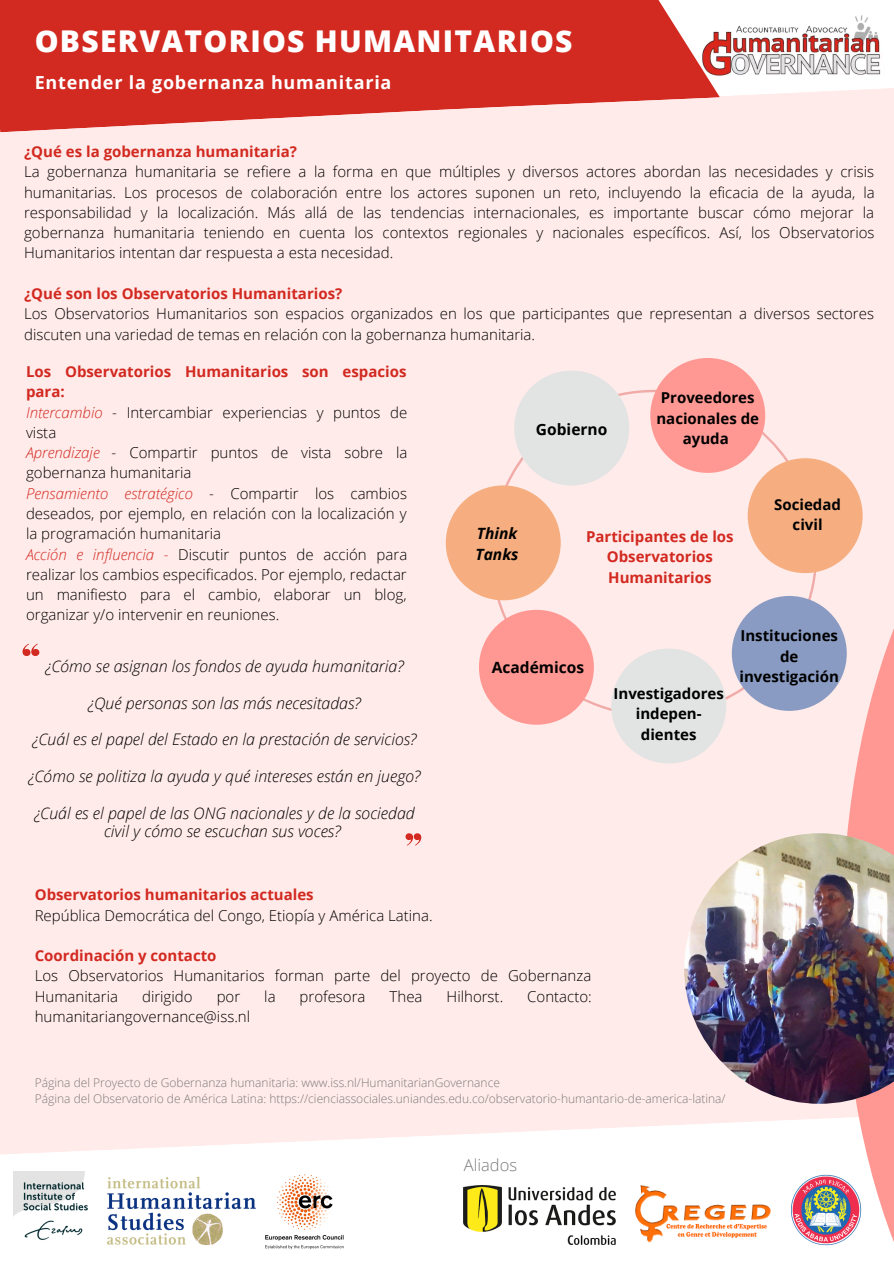
<style>
.page{position:relative;width:894px;height:1264px;background:#fff}
.page>*{position:absolute;margin:0;border:0;box-sizing:border-box;transform-origin:0 0}
.t1{font:800 30px "Open Sans";letter-spacing:.045em;color:#fff}
.t2{font:700 18px "Open Sans";letter-spacing:.04em;color:#fff}
.t3{font:300 16.5px "Open Sans";color:#7d7b7a}
.t4{font:italic 300 16.05px/18.5px "Open Sans";color:#000;text-align:center}
.t5{font:700 15.45px "Open Sans";color:#000}
.t6{font:italic 700 15.45px/21.5px "Open Sans";color:#000}
.t7{font:300 15px/20.2px "Open Sans";color:#000}
.t8{font:700 15px/20.2px "Open Sans";color:#d22920;text-align:center}
.t9{font:700 15px/20.2px "Open Sans";color:#000;text-align:center}
.t10{font:300 12px/16px "Open Sans";color:#7d7b7a}
.s1{font-weight:700;color:#d22920}
.s2{font-style:italic;color:#d22920}
.s3{color:#d22920}
</style>
<div class="page">
<div style="left:0;top:149px;width:893px;height:1006px;background:#ffebea"></div>
<div style="left:490px;top:390px;width:327px;height:326px;background:#ffebea"></div>
<img style="left:265px;top:1174px;width:79px;height:76px">
<div style="left:0;top:88px;width:893px;height:61px;background:#ffebea"></div>
<img style="left:14px;top:1171px;width:74px;height:69px">
<img style="left:107px;top:1176px;width:149px;height:70px">
<svg style="left:842px;top:453px;width:51px;height:787px;background:#fecfcd"></svg>
<img style="left:684px;top:833px;width:209px;height:270px">
<svg style="left:23px;top:643px;width:16px;height:13px"></svg>
<svg style="left:405px;top:833px;width:16px;height:12px"></svg>
<div style="left:514px;top:370px;width:115px;height:115px;background:#e2e3e3;border-radius:50%"></div>
<div style="left:479px;top:610px;width:114px;height:114px;background:#ff9893;border-radius:50%"></div>
<div style="left:731px;top:596px;width:115px;height:115px;background:#899bc2;border-radius:50%"></div>
<div style="left:611px;top:648px;width:115px;height:115px;background:#e2e3e3;border-radius:50%"></div>
<div style="left:747px;top:458px;width:115px;height:115px;background:#f6ae80;border-radius:50%"></div>
<div style="left:650px;top:358px;width:115px;height:115px;background:#ff9893;border-radius:50%"></div>
<div style="left:445px;top:485px;width:115px;height:115px;background:#f6ae80;border-radius:50%"></div>
<svg style="left:0;top:0;width:684px;height:132px;background:#d94841"></svg>
<img style="left:463px;top:1185px;width:152px;height:59px">
<img style="left:635px;top:1185px;width:136px;height:58px">
<img style="left:791px;top:1173px;width:70px;height:73px">
<img style="left:782px;top:15px;width:99px;height:60px">
<svg style="left:440px;top:0;width:342px;height:109px"></svg>
<h1 class="t1" style="left:35px;top:20px;width:539px">OBSERVATORIOS HUMANITARIOS</h1>
<p class="t2" style="left:35px;top:70px;width:358px">Entender la gobernanza humanitaria</p>
<p class="t8" style="left:24px;top:141px;width:274px">¿Qué es la gobernanza humanitaria?</p>
<p class="t7" style="left:24px;top:161px;width:852px;text-align:justify">La gobernanza humanitaria se refiere a la forma en que múltiples y diversos actores abordan las necesidades y crisis humanitarias. Los procesos de colaboración entre los actores suponen un reto, incluyendo la eficacia de la ayuda, la responsabilidad y la localización. Más allá de las tendencias internacionales, es importante buscar cómo mejorar la gobernanza humanitaria teniendo en cuenta los contextos regionales y nacionales específicos. Así, los Observatorios Humanitarios intentan dar respuesta a esta necesidad.</p>
<p class="t8" style="left:24px;top:283px;width:319px">¿Qué son los Observatorios Humanitarios?</p>
<p class="t7" style="left:24px;top:303px;width:851px">Los Observatorios Humanitarios son espacios organizados en los que participantes que representan a diversos sectores discuten una variedad de temas en relación con la gobernanza humanitaria.</p>
<p class="t7" style="left:26px;top:361px;width:383px"><span class="s1">Los Observatorios Humanitarios son espacios para:<br></span><span class="s2">Intercambio</span> - Intercambiar experiencias y puntos de vista<br><span class="s2">Aprendizaje</span> - Compartir puntos de vista sobre la gobernanza humanitaria<br><span class="s2">Pensamiento estratégico</span> - Compartir los cambios deseados, por ejemplo, en relación con la localización y la programación humanitaria<br><span class="s2">Acción e influencia</span> <span class="s3">-</span> Discutir puntos de acción para realizar los cambios especificados. Por ejemplo, redactar un manifiesto para el cambio, elaborar un blog, organizar y/o intervenir en reuniones.</p>
<p class="t4" style="left:45px;top:656px;width:360px">¿Cómo se asignan los fondos de ayuda humanitaria?</p>
<p class="t4" style="left:88px;top:693px;width:274px">¿Qué personas son las más necesitadas?</p>
<p class="t4" style="left:32px;top:730px;width:386px">¿Cuál es el papel del Estado en la prestación de servicios?</p>
<p class="t4" style="left:28px;top:766px;width:393px">¿Cómo se politiza la ayuda y qué intereses están en juego?</p>
<p class="t4" style="left:34px;top:803px;width:382px">¿Cuál es el papel de las ONG nacionales y de la sociedad civil y cómo se escuchan sus voces?</p>
<p class="t5" style="left:535px;top:418px;width:73px">Gobierno</p>
<p class="t9" style="left:656px;top:387px;width:104px">Proveedores nacionales de ayuda</p>
<p class="t6" style="left:475px;top:522px;width:44px">Think<br>Tanks</p>
<p class="t8" style="left:586px;top:526px;width:149px">Participantes de los<br>Observatorios<br>Humanitarios</p>
<p class="t9" style="left:774px;top:494px;width:68px">Sociedad civil</p>
<p class="t5" style="left:491px;top:656px;width:94px">Académicos</p>
<p class="t9" style="left:613px;top:683px;width:112px">Investigadores indepen&shy;dientes</p>
<p class="t9" style="left:739px;top:625px;width:101px">Instituciones de investigación</p>
<p class="t8" style="left:35px;top:884px;width:280px">Observatorios humanitarios actuales</p>
<p class="t7" style="left:35px;top:904px;width:399px">República Democrática del Congo, Etiopía y América Latina.</p>
<p class="t8" style="left:35px;top:945px;width:183px">Coordinación y contacto</p>
<p class="t7" style="left:35px;top:965px;width:558px">Los Observatorios Humanitarios forman parte del proyecto de Gobernanza<br>Humanitaria</p>
<p class="t7" style="left:142px;top:985px;width:52px">dirigido</p>
<p class="t7" style="left:216px;top:985px;width:25px">por</p>
<p class="t7" style="left:264px;top:985px;width:13px">la</p>
<p class="t7" style="left:299px;top:985px;width:67px">profesora</p>
<p class="t7" style="left:389px;top:985px;width:34px">Thea</p>
<p class="t7" style="left:446px;top:985px;width:58px">Hilhorst.</p>
<p class="t7" style="left:527px;top:985px;width:66px">Contacto:</p>
<p class="t7" style="left:35px;top:1006px;width:217px">humanitariangovernance@iss.nl</p>
<p class="t10" style="left:35px;top:1074px;width:692px">Página del Proyecto de Gobernanza humanitaria: www.iss.nl/HumanitarianGovernance<br>Página del Observatorio de América Latina: https://cienciassociales.uniandes.edu.co/observatorio-humantario-de-america-latina/</p>
<p class="t3" style="left:463px;top:1153px;width:55px">Aliados</p>
</div>
